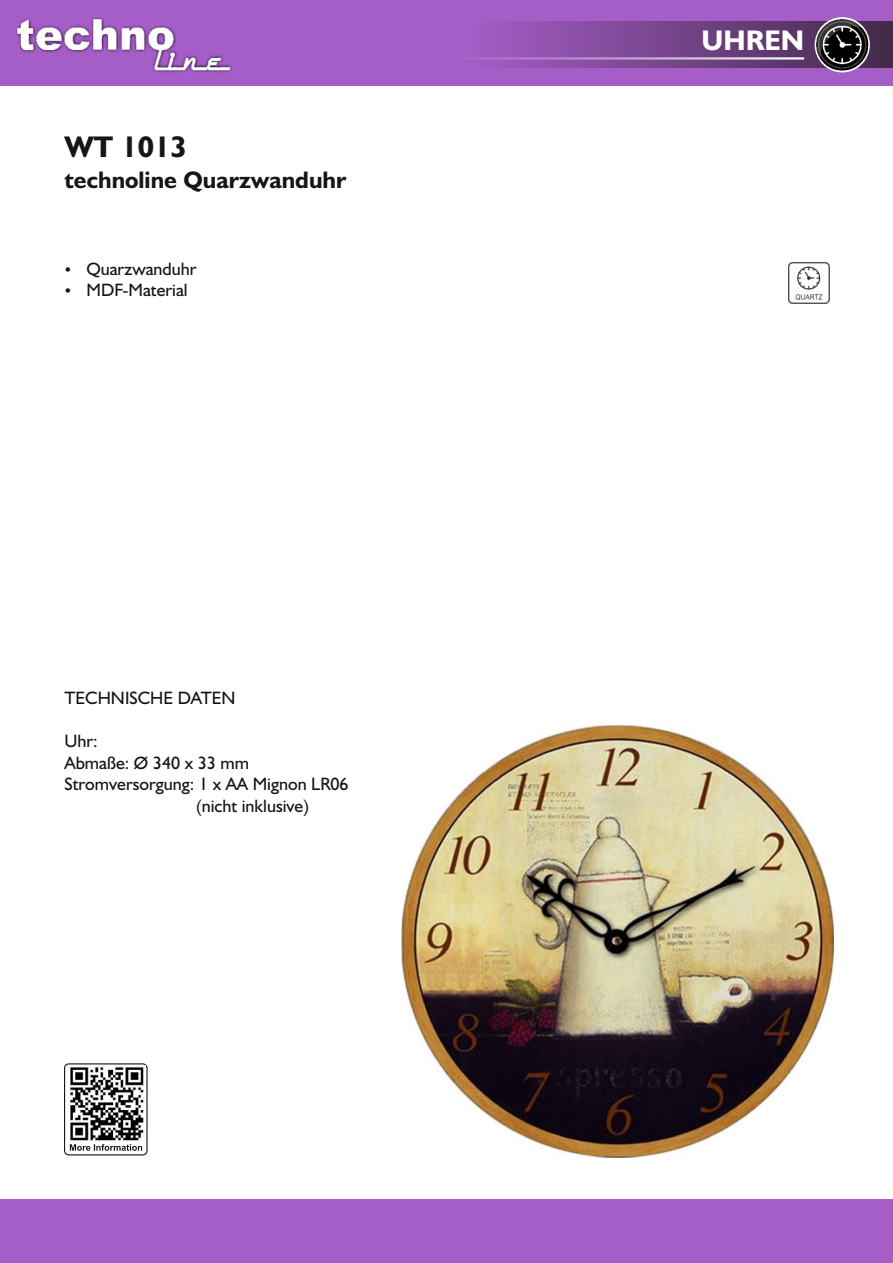
<style>
.page{position:relative;width:893px;height:1263px;background:#fff}
.page>*{position:absolute;margin:0;border:0;box-sizing:border-box;transform-origin:0 0}
.t1{font:700 30px "Humanist 521 BT";color:#151616}
.t2{font:700 28.5px "Humanist 521 BT";color:#fff}
.t3{font:700 24px "Humanist 521 BT";color:#151616}
.t4{font:18px "Humanist 521 BT";color:#151616}
</style>
<div class="page">
<div style="left:0;top:0;width:893px;height:85px;background:#a55dc7"></div>
<img style="left:16px;top:17px;width:216px;height:55px">
<img style="left:18px;top:20px;width:213px;height:50px">
<div style="left:0;top:1199px;width:893px;height:64px;background:#a55dc7"></div>
<svg style="left:508px;top:21px;width:385px;height:47px;background:#754389"></svg>
<hr style="left:445px;top:57px;width:359px;height:3px;background:#fff">
<img style="left:814px;top:17px;width:57px;height:56px">
<svg style="left:64px;top:1063px;width:84px;height:93px"></svg>
<img style="left:788px;top:262px;width:42px;height:41px">
<img style="left:401px;top:726px;width:432px;height:431px">
<img style="left:68px;top:1066px;width:77px;height:77px">
<h1 class="t1" style="left:64px;top:135px;width:124px">WT 1013</h1>
<h3 class="t3" style="left:64px;top:169px;width:283px">technoline Quarzwanduhr</h3>
<p class="t4" style="left:86px;top:261px;width:112px">Quarzwanduhr</p>
<p class="t4" style="left:86px;top:283px;width:103px">MDF-Material</p>
<p class="t4" style="left:64px;top:691px;width:173px">TECHNISCHE DATEN</p>
<p class="t4" style="left:64px;top:733px;width:35px">Uhr:</p>
<p class="t4" style="left:64px;top:755px;width:186px">Abmaße: Ø 340 x 33 mm</p>
<p class="t4" style="left:64px;top:776px;width:286px">Stromversorgung: 1 x AA Mignon LR06</p>
<p class="t4" style="left:196px;top:798px;width:114px">(nicht inklusive)</p>
<h2 class="t2" style="left:702px;top:28px;width:104px">UHREN</h2>
</div>
